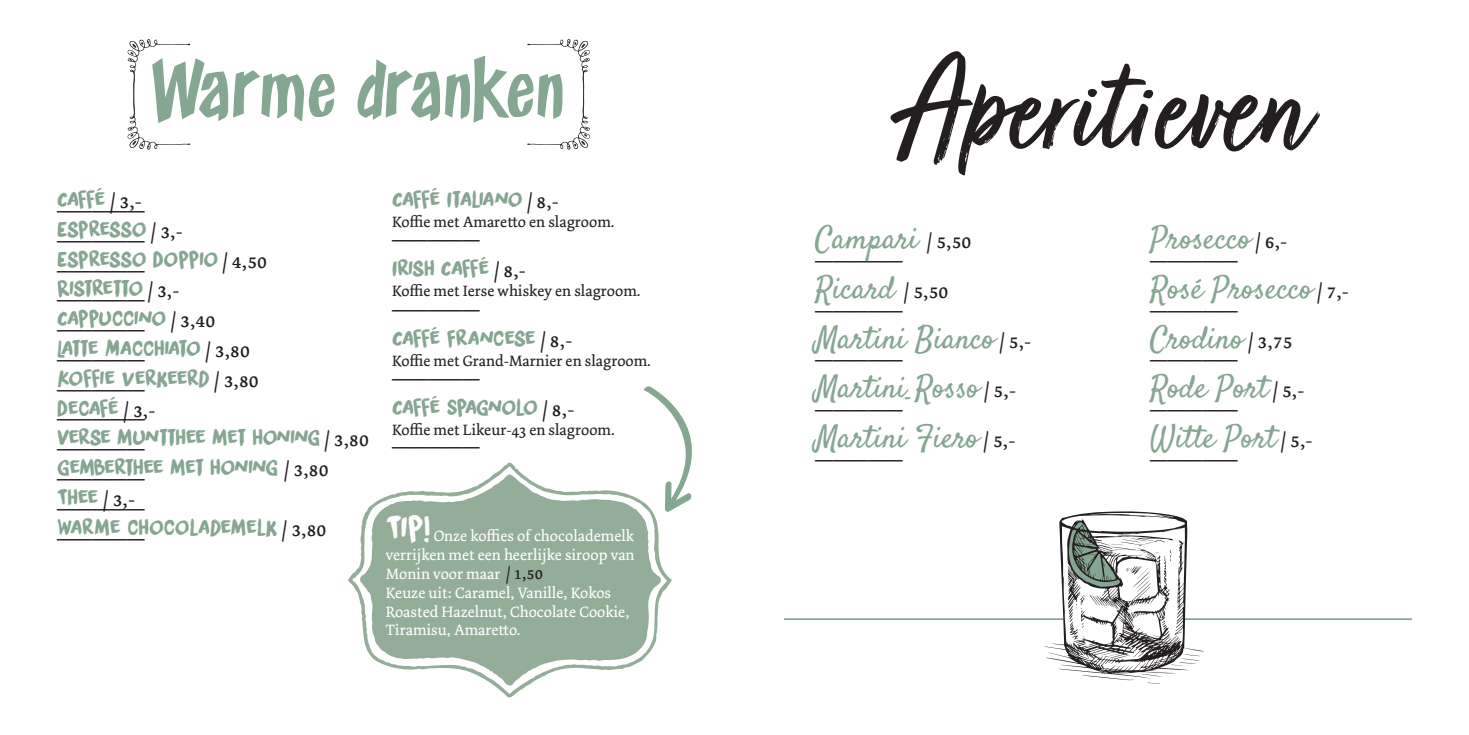
<style>
.page{position:relative;width:1469px;height:735px;background:#fff}
.page>*{position:absolute;margin:0;border:0;box-sizing:border-box;transform-origin:0 0}
.t1{font:87.5px "Frosty's Winterland";letter-spacing:.015em;color:#85a691}
.t2{font:31.5px "Satisfy";color:#85a691}
.t3{font:21px "DK Liquid Embrace";letter-spacing:-.04em;color:#85a691}
.t4{font:21px "DK Liquid Embrace";color:#85a691}
.t5{font:21px "DK Liquid Embrace";letter-spacing:-.015em;color:#85a691}
.t6{font:21px "DK Liquid Embrace";letter-spacing:-.06em;color:#85a691}
.t7{font:700 17.5px "Dolly Pro";color:#231f20}
.t8{font:15.75px/18.9px "Dolly Pro";color:#fff}
.t9{font:15.75px "Dolly Pro";color:#231f20}
.s1{font-family:"Dolly Pro Regular Small Caps";color:#231f20}
.s2{font-family:"DK Liquid Embrace";font-size:31.5px}
.s3{font-family:"Dolly Pro Regular Small Caps";font-size:17.5px;color:#231f20}
.s4{font-family:"Dolly Pro Regular Small Caps";font-size:21px;color:#231f20}
</style>
<div class="page">
<svg style="left:348px;top:462px;width:324px;height:235px;fill:#94ad99"></svg>
<svg style="left:127px;top:39px;width:63px;height:111px"></svg>
<svg style="left:527px;top:39px;width:63px;height:111px"></svg>
<svg style="left:642px;top:386px;width:50px;height:126px"></svg>
<hr style="left:784px;top:618px;width:279px;height:1px;background:#85a691">
<hr style="left:1184px;top:618px;width:227px;height:1px;background:#85a691">
<svg style="left:890px;top:51px;width:430px;height:124px"></svg>
<svg style="left:1044px;top:511px;width:159px;height:172px"></svg>
<svg style="left:904px;top:397px;width:7px;height:3px"></svg>
<h1 class="t1" style="left:152px;top:41px;width:412px">Warme dranken</h1>
<p class="t3" style="left:57px;top:184px;width:86px">Caffé <span class="s1">/ 3,-</span></p>
<p class="t7" style="left:57px;top:198px;width:89px">—————</p>
<p class="t3" style="left:57px;top:213px;width:91px">Espresso</p>
<p class="t7" style="left:57px;top:228px;width:127px">————— <sup>/</sup> <sup>3,-</sup></p>
<p class="t5" style="left:57px;top:243px;width:211px">Espresso Doppio <span class="s1">/ 4,50</span></p>
<p class="t7" style="left:57px;top:258px;width:89px">—————</p>
<p class="t3" style="left:57px;top:273px;width:88px">Ristretto</p>
<p class="t7" style="left:57px;top:288px;width:124px">————— <sup>/</sup> <sup>3,-</sup></p>
<p class="t3" style="left:57px;top:303px;width:111px">Cappuccino</p>
<p class="t7" style="left:57px;top:317px;width:160px">————— <sup>/</sup> <sup>3,40</sup></p>
<p class="t6" style="left:57px;top:332px;width:194px">Latte Macchiato <span class="s1">/ 3,80</span></p>
<p class="t7" style="left:57px;top:347px;width:89px">—————</p>
<p class="t3" style="left:57px;top:362px;width:203px">Koffie verkeerd <span class="s1">/ 3,80</span></p>
<p class="t7" style="left:57px;top:377px;width:89px">—————</p>
<p class="t3" style="left:57px;top:392px;width:63px">Decafé</p>
<p class="t7" style="left:57px;top:407px;width:100px">—————<sup>/</sup> <sup>3,-</sup></p>
<p class="t3" style="left:57px;top:422px;width:313px">Verse muntthee met honing <span class="s1">/ 3,80</span></p>
<p class="t7" style="left:57px;top:437px;width:89px">—————</p>
<p class="t3" style="left:57px;top:452px;width:273px">gemberthee met honing <span class="s1">/ 3,80</span></p>
<p class="t7" style="left:57px;top:466px;width:89px">—————</p>
<p class="t3" style="left:57px;top:481px;width:80px">Thee <span class="s1">/ 3,-</span></p>
<p class="t7" style="left:57px;top:496px;width:89px">—————</p>
<p class="t4" style="left:57px;top:511px;width:271px">Warme chocolademelk <span class="s1">/ 3,80</span></p>
<p class="t7" style="left:57px;top:526px;width:89px">—————</p>
<p class="t3" style="left:392px;top:184px;width:168px">Caffé Italiano <span class="s1">/ 8,-</span></p>
<p class="t9" style="left:392px;top:211px;width:224px">Koffie met Amaretto en slagroom.</p>
<p class="t7" style="left:392px;top:228px;width:89px">—————</p>
<p class="t3" style="left:392px;top:253px;width:135px">Irish Caffé <span class="s1">/ 8,-</span></p>
<p class="t9" style="left:392px;top:281px;width:250px">Koffie met Ierse whiskey en slagroom.</p>
<p class="t7" style="left:392px;top:297px;width:89px">—————</p>
<p class="t3" style="left:392px;top:322px;width:182px">Caffé Francese <span class="s1">/ 8,-</span></p>
<p class="t9" style="left:392px;top:350px;width:260px">Koffie met Grand-Marnier en slagroom.</p>
<p class="t7" style="left:392px;top:366px;width:89px">—————</p>
<p class="t3" style="left:392px;top:391px;width:184px">Caffé Spagnolo <span class="s1">/ 8,-</span></p>
<p class="t9" style="left:392px;top:419px;width:224px">Koffie met Likeur-43 en slagroom.</p>
<p class="t7" style="left:392px;top:435px;width:89px">—————</p>
<p class="t8" style="left:386px;top:526px;width:250px"><span class="s2">Tip!</span> Onze koffies of chocolademelk verrijken met een heerlijke siroop van<br>Monin voor maar <span class="s3">/ 1,50<br></span>Keuze uit: Caramel, Vanille, Kokos<br>Roasted Hazelnut, Chocolate Cookie,<br>Tiramisu, Amaretto.</p>
<h2 class="t2" style="left:815px;top:219px;width:158px">Campari <span class="s4">/ 5,50</span></h2>
<p class="t7" style="left:815px;top:249px;width:89px">—————</p>
<h2 class="t2" style="left:815px;top:268px;width:135px">Ricard <span class="s4">/ 5,50</span></h2>
<p class="t7" style="left:815px;top:298px;width:89px">—————</p>
<h2 class="t2" style="left:815px;top:318px;width:218px">Martini Bianco <span class="s4">/ 5,-</span></h2>
<p class="t7" style="left:815px;top:348px;width:89px">—————</p>
<h2 class="t2" style="left:815px;top:367px;width:202px">Martini Rosso <span class="s4">/ 5,-</span></h2>
<p class="t7" style="left:815px;top:397px;width:89px">—————</p>
<h2 class="t2" style="left:815px;top:417px;width:202px">Martini Fiero <span class="s4">/ 5,-</span></h2>
<p class="t7" style="left:815px;top:447px;width:89px">—————</p>
<h2 class="t2" style="left:1150px;top:219px;width:139px">Prosecco <span class="s4">/ 6,-</span></h2>
<p class="t7" style="left:1150px;top:249px;width:89px">—————</p>
<h2 class="t2" style="left:1150px;top:268px;width:200px">Rosé Prosecco <span class="s4">/ 7,-</span></h2>
<p class="t7" style="left:1150px;top:298px;width:89px">—————</p>
<h2 class="t2" style="left:1150px;top:318px;width:144px">Crodino <span class="s4">/ 3,75</span></h2>
<p class="t7" style="left:1150px;top:348px;width:89px">—————</p>
<h2 class="t2" style="left:1150px;top:367px;width:156px">Rode Port <span class="s4">/ 5,-</span></h2>
<p class="t7" style="left:1150px;top:397px;width:89px">—————</p>
<h2 class="t2" style="left:1150px;top:417px;width:164px">Witte Port <span class="s4">/ 5,-</span></h2>
<p class="t7" style="left:1150px;top:447px;width:89px">—————</p>
</div>
